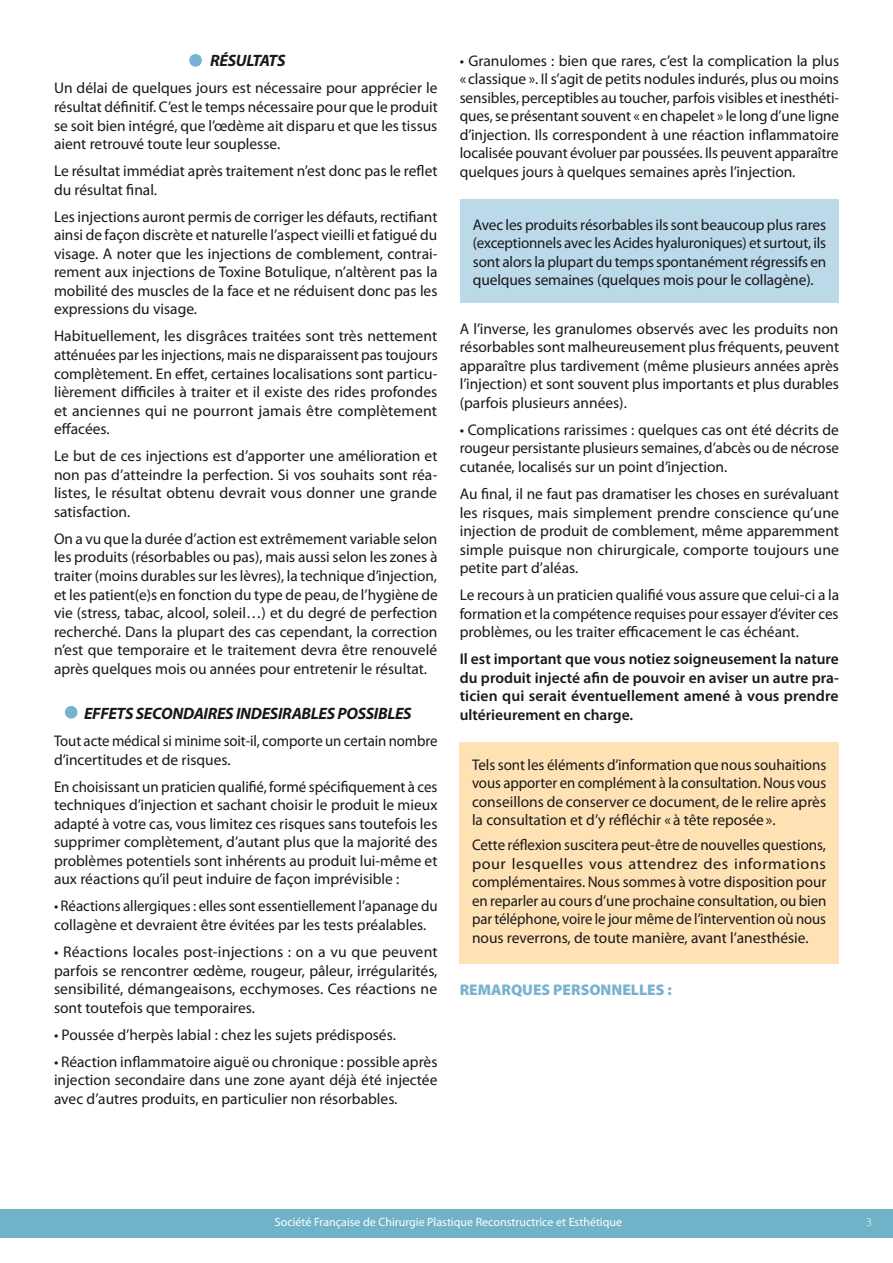
<style>
.page{position:relative;width:893px;height:1263px;background:#fff}
.page>*{position:absolute;margin:0;border:0;box-sizing:border-box;transform-origin:0 0}
.t1{font:italic 700 16.5px "Myriad Pro";letter-spacing:-.02em;color:#1a171c}
.t2{font:15.45px/18.6px "Myriad Pro";color:#1a171c;text-align:justify}
.t3{font:600 15.45px/18.6px "Myriad Pro";color:#1a171c;text-align:justify}
.t4{font:15.45px/18.6px "Myriad Pro";color:#1a171c;scale:.96 1}
.t5{font:900 15.45px "Myriad Pro";color:#77b3d0}
.t6{font:12px "Myriad Pro";color:#fff}
.t7{font:300 12px "Myriad Pro";color:#fff}
</style>
<div class="page">
<div style="left:189px;top:54px;width:13px;height:13px;background:#77b3d0;border-radius:50%"></div>
<div style="left:65px;top:706px;width:13px;height:12px;background:#77b3d0;border-radius:50%"></div>
<div style="left:0;top:1209px;width:893px;height:28px;background:#70b2c8"></div>
<div style="left:459px;top:742px;width:380px;height:221px;background:#ffe2b3"></div>
<div style="left:460px;top:199px;width:379px;height:104px;background:#bbd9e8"></div>
<p class="t1" style="left:210px;top:50px;width:77px">RÉSULTATS</p>
<p class="t2" style="left:54px;top:79px;width:385px">Un délai de quelques jours est nécessaire pour apprécier le résultat définitif. C’est le temps nécessaire pour que le produit se soit bien intégré, que l’œdème ait disparu et que les tissus aient retrouvé toute leur souplesse.</p>
<p class="t2" style="left:54px;top:161px;width:385px">Le résultat immédiat après traitement n’est donc pas le reflet du résultat final.</p>
<p class="t2" style="left:54px;top:207px;width:385px">Les injections auront permis de corriger les défauts, rectifiant ainsi de façon discrète et naturelle l’aspect vieilli et fatigué du visage. A noter que les injections de comblement, contrai&shy;rement aux injections de Toxine Botulique, n’altèrent pas la mobilité des muscles de la face et ne réduisent donc pas les expressions du visage.</p>
<p class="t2" style="left:54px;top:327px;width:385px">Habituellement, les disgrâces traitées sont très nettement atténuées par les injections, mais ne disparaissent pas toujours complètement. En effet, certaines localisations sont particu&shy;lièrement difficiles à traiter et il existe des rides profondes et anciennes qui ne pourront jamais être complètement effacées.</p>
<p class="t2" style="left:54px;top:446px;width:385px">Le but de ces injections est d’apporter une amélioration et non pas d’atteindre la perfection. Si vos souhaits sont réa&shy;listes, le résultat obtenu devrait vous donner une grande satisfaction.</p>
<p class="t2" style="left:54px;top:529px;width:385px">On a vu que la durée d’action est extrêmement variable selon les produits (résorbables ou pas), mais aussi selon les zones à traiter (moins durables sur les lèvres), la technique d’injection, et les patient(e)s en fonction du type de peau, de l’hygiène de vie (stress, tabac, alcool, soleil…) et du degré de perfection recherché. Dans la plupart des cas cependant, la correction n’est que temporaire et le traitement devra être renouvelé après quelques mois ou années pour entretenir le résultat.</p>
<p class="t1" style="left:84px;top:703px;width:329px">EFFETS SECONDAIRES INDESIRABLES POSSIBLES</p>
<p class="t4" style="left:54px;top:731px;width:401px">Tout acte médical si minime soit-il, comporte un certain nombre d’incertitudes et de risques.</p>
<p class="t2" style="left:54px;top:777px;width:385px">En choisissant un praticien qualifié, formé spécifiquement à ces techniques d’injection et sachant choisir le produit le mieux adapté à votre cas, vous limitez ces risques sans toutefois les supprimer complètement, d’autant plus que la majorité des problèmes potentiels sont inhérents au produit lui-même et aux réactions qu’il peut induire de façon imprévisible :</p>
<p class="t2" style="left:54px;top:897px;width:385px">• Réactions allergiques : elles sont essentiellement l’apanage du collagène et devraient être évitées par les tests préalables.</p>
<p class="t2" style="left:54px;top:942px;width:385px">• Réactions locales post-injections : on a vu que peuvent parfois se rencontrer œdème, rougeur, pâleur, irrégularités, sensibilité, démangeaisons, ecchymoses. Ces réactions ne sont toutefois que temporaires.</p>
<p class="t2" style="left:54px;top:1025px;width:343px">• Poussée d’herpès labial : chez les sujets prédisposés.</p>
<p class="t2" style="left:54px;top:1052px;width:385px">• Réaction inflammatoire aiguë ou chronique : possible après injection secondaire dans une zone ayant déjà été injectée avec d’autres produits, en particulier non résorbables.</p>
<p class="t2" style="left:460px;top:51px;width:381px">• Granulomes : bien que rares, c’est la complication la plus « classique ». Il s’agit de petits nodules indurés, plus ou moins sensibles, perceptibles au toucher, parfois visibles et inesthéti&shy;ques, se présentant souvent « en chapelet » le long d’une ligne d’injection. Ils correspondent à une réaction inflammatoire localisée pouvant évoluer par poussées. Ils peuvent apparaître quelques jours à quelques semaines après l’injection.</p>
<p class="t2" style="left:473px;top:215px;width:355px">Avec les produits résorbables ils sont beaucoup plus rares (exceptionnels avec les Acides hyaluroniques) et surtout, ils sont alors la plupart du temps spontanément régressifs en quelques semaines (quelques mois pour le collagène).</p>
<p class="t2" style="left:460px;top:319px;width:381px">A l’inverse, les granulomes observés avec les produits non résorbables sont malheureusement plus fréquents, peuvent apparaître plus tardivement (même plusieurs années après l’injection) et sont souvent plus importants et plus durables (parfois plusieurs années).</p>
<p class="t2" style="left:460px;top:420px;width:381px">• Complications rarissimes : quelques cas ont été décrits de rougeur persistante plusieurs semaines, d’abcès ou de nécrose cutanée, localisés sur un point d’injection.</p>
<p class="t2" style="left:460px;top:484px;width:381px">Au final, il ne faut pas dramatiser les choses en surévaluant les risques, mais simplement prendre conscience qu’une injection de produit de comblement, même apparemment simple puisque non chirurgicale, comporte toujours une petite part d’aléas.</p>
<p class="t2" style="left:460px;top:585px;width:381px">Le recours à un praticien qualifié vous assure que celui-ci a la formation et la compétence requises pour essayer d’éviter ces problèmes, ou les traiter efficacement le cas échéant.</p>
<p class="t3" style="left:460px;top:649px;width:381px">Il est important que vous notiez soigneusement la nature du produit injecté afin de pouvoir en aviser un autre pra&shy;ticien qui serait éventuellement amené à vous prendre ultérieurement en charge.</p>
<p class="t2" style="left:472px;top:755px;width:356px">Tels sont les éléments d’information que nous souhaitions vous apporter en complément à la consultation. Nous vous conseillons de conserver ce document, de le relire après la consultation et d’y réfléchir « à tête reposée».</p>
<p class="t2" style="left:472px;top:835px;width:356px">Cette réflexion suscitera peut-être de nouvelles questions, pour lesquelles vous attendrez des informations complémentaires. Nous sommes à votre disposition pour en reparler au cours d’une prochaine consultation, ou bien par téléphone, voire le jour même de l’intervention où nous nous reverrons, de toute manière, avant l’anesthésie.</p>
<p class="t5" style="left:460px;top:979px;width:214px">REMARQUES PERSONNELLES :</p>
<p class="t6" style="left:275px;top:1215px;width:349px">Société Française de Chirurgie Plastique Reconstructrice et Esthétique</p>
<p class="t7" style="left:866px;top:1215px;width:7px">3</p>
</div>
